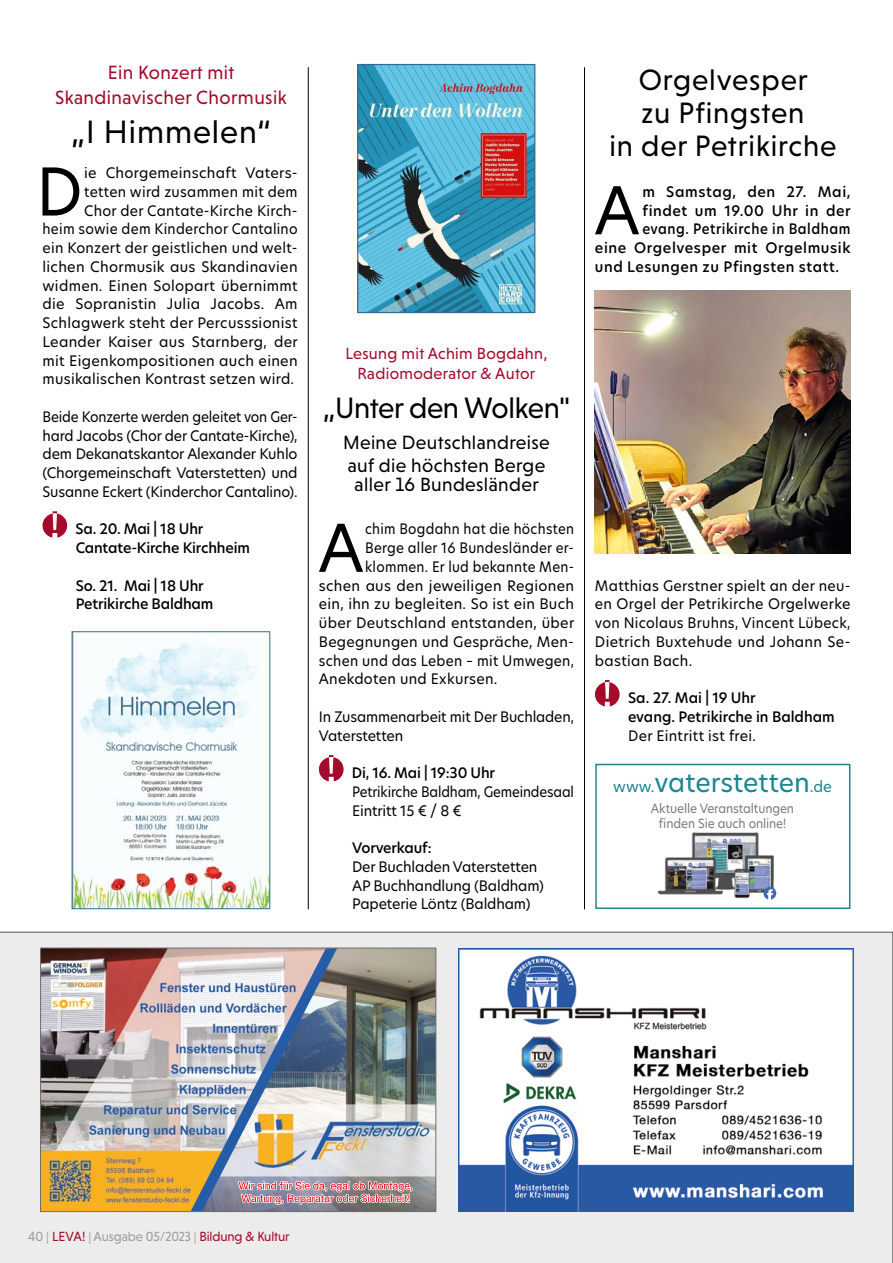
<style>
.page{position:relative;width:893px;height:1263px;background:#fff}
.page>*{position:absolute;margin:0;border:0;box-sizing:border-box;transform-origin:0 0}
.t1{font:64.65px "New Hero";color:#000}
.t2{font:33px "Niveau Grotesk";letter-spacing:.03em;color:#000}
.t3{font:30px/33px "Niveau Grotesk";letter-spacing:.03em;color:#000;text-align:center}
.t4{font:30px "Niveau Grotesk";letter-spacing:-.01em;color:#000}
.t5{font:25.95px "New Hero";letter-spacing:-.005em;color:#1b858e}
.t6{font:19.5px/22.5px "Niveau Grotesk";letter-spacing:.02em;color:#000}
.t7{font:19.5px/25.5px "Niveau Grotesk";letter-spacing:.02em;color:#a40a2b;text-align:center}
.t8{font:16.5px/19.5px "Niveau Grotesk";letter-spacing:.02em;color:#a40a2b;text-align:center}
.t9{font:14.25px/18.8px "New Hero";letter-spacing:.02em;color:#000;text-align:right}
.t10{font:14.25px/18.8px "New Hero";letter-spacing:.02em;color:#000;text-align:justify;scale:.94 1}
.t11{font:500 14.25px/18.8px "New Hero";color:#000}
.t12{font:14.25px/18.8px "New Hero";letter-spacing:-.01em;color:#000}
.t13{font:500 14.25px "New Hero";letter-spacing:.04em;color:#000}
.t14{font:14.25px "New Hero";letter-spacing:.02em;color:#000;scale:.93 1}
.t15{font:14.25px/18.8px "New Hero";letter-spacing:-.01em;color:#000;scale:.92 1}
.t16{font:14.25px "New Hero";letter-spacing:.02em;color:#000;scale:.95 1}
.t17{font:500 14.25px "New Hero";letter-spacing:.04em;color:#000;scale:.93 1}
.t18{font:14.25px "New Hero";letter-spacing:.02em;color:#000;scale:.92 1}
.t19{font:13.5px "Niveau Grotesk";letter-spacing:-.01em;color:#9c9d9d}
.t20{font:12.45px/14.9px "New Hero";letter-spacing:-.01em;color:#7b7b7a;text-align:center;scale:.95 1}
.s1{font-size:14.85px}
.s2{color:#a40a2b}
.s3{color:#701a34}
</style>
<div class="page">
<div style="left:0;top:932px;width:893px;height:331px;background:#ececed"></div>
<svg style="left:43px;top:511px;width:24px;height:27px"></svg>
<svg style="left:595px;top:680px;width:25px;height:26px"></svg>
<svg style="left:319px;top:755px;width:25px;height:26px"></svg>
<img style="left:74px;top:639px;width:194px;height:268px">
<div style="left:72px;top:631px;width:198px;height:278px;border:1px solid #346b94"></div>
<img style="left:359px;top:66px;width:174px;height:245px">
<div style="left:357px;top:64px;width:178px;height:249px;border:1px solid #346b94"></div>
<hr style="left:308px;top:67px;width:1px;height:842px;background:#000">
<hr style="left:584px;top:67px;width:1px;height:842px;background:#000">
<img style="left:595px;top:291px;width:255px;height:262px">
<div style="left:595px;top:764px;width:255px;height:145px;background:#fff;border:1px solid #1b858e"></div>
<img style="left:657px;top:832px;width:120px;height:67px">
<svg style="left:763px;top:887px;width:13px;height:13px"></svg>
<img style="left:42px;top:950px;width:392px;height:260px">
<img style="left:191px;top:950px;width:146px;height:260px">
<div style="left:40px;top:948px;width:396px;height:264px;border:1px solid #6f6f6e"></div>
<img style="left:458px;top:948px;width:395px;height:264px">
<h3 class="t7" style="left:55px;top:59px;width:233px">Ein Konzert mit<br>Skandinavischer Chormusik</h3>
<h2 class="t2" style="left:71px;top:113px;width:201px">„I Himmelen“</h2>
<p class="t9" style="left:43px;top:163px;width:257px">ie Chorgemeinschaft Vaters&shy;tetten wird zusammen mit dem<br>Chor der Cantate-Kirche Kirch-<br>heim sowie dem Kinderchor Cantalino ein Konzert der geistlichen und welt&shy;lichen Chormusik aus Skandinavien widmen. Einen Solopart übernimmt die Sopranistin Julia Jacobs. Am Schlagwerk steht der Percusssionist Leander Kaiser aus Starnberg, der mit Eigenkompositionen auch einen musikalischen Kontrast setzen wird.</p>
<p class="t10" style="left:43px;top:407px;width:273px">Beide Konzerte werden geleitet von Ger&shy;hard Jacobs (Chor der Cantate-Kirche), dem Dekanatskantor Alexander Kuhlo (Chorgemeinschaft Vaterstetten) und Susanne Eckert (Kinderchor Cantalino).</p>
<p class="t11" style="left:75px;top:520px;width:176px">Sa. 20. Mai | 18 Uhr<br>Cantate-Kirche Kirchheim</p>
<p class="t11" style="left:76px;top:576px;width:139px">So. 21. Mai | 18 Uhr<br>Petrikirche Baldham</p>
<h1 class="t1" style="left:36px;top:148px;width:48px">D</h1>
<h3 class="t3" style="left:609px;top:63px;width:228px">Orgelvesper<br>zu Pfingsten<br>in der Petrikirche</h3>
<h1 class="t1" style="left:594px;top:166px;width:47px">A</h1>
<p class="t13" style="left:642px;top:182px;width:210px">m Samstag, den 27. Mai,</p>
<p class="t13" style="left:642px;top:201px;width:210px">findet um 19.00 Uhr in der</p>
<p class="t17" style="left:642px;top:219px;width:225px">evang. Petrikirche in Baldham</p>
<p class="t13" style="left:595px;top:238px;width:257px">eine Orgelvesper mit Orgelmusik</p>
<p class="t13" style="left:595px;top:257px;width:246px">und Lesungen zu Pfingsten statt.</p>
<p class="t8" style="left:345px;top:344px;width:204px">Lesung mit Achim Bogdahn,<br>Radiomoderator &amp; Autor</p>
<h3 class="t4" style="left:323px;top:390px;width:249px">„Unter den Wolken"</h3>
<h3 class="t6" style="left:343px;top:431px;width:208px">Meine Deutschlandreise auf die höchsten Berge</h3>
<h3 class="t6" style="left:355px;top:473px;width:186px">aller 16 Bundesländer</h3>
<h1 class="t1" style="left:318px;top:504px;width:47px">A</h1>
<p class="t18" style="left:365px;top:519px;width:229px">chim Bogdahn hat die höchsten</p>
<p class="t14" style="left:365px;top:538px;width:226px">Berge aller 16 Bundesländer er-</p>
<p class="t14" style="left:365px;top:557px;width:226px">klommen. Er lud bekannte Men-</p>
<p class="t9" style="left:319px;top:576px;width:257px">schen aus den jeweiligen Regionen</p>
<p class="t9" style="left:319px;top:594px;width:257px">ein, ihn zu begleiten. So ist ein Buch</p>
<p class="t9" style="left:319px;top:613px;width:257px">über Deutschland entstanden, über</p>
<p class="t9" style="left:319px;top:632px;width:257px">Begegnungen und Gespräche, Men-</p>
<p class="t16" style="left:319px;top:651px;width:270px">schen und das Leben – mit Umwegen,</p>
<p class="t9" style="left:319px;top:669px;width:180px">Anekdoten und Exkursen.</p>
<p class="t12" style="left:319px;top:707px;width:257px">In Zusammenarbeit mit Der Buchladen,<br>Vaterstetten</p>
<p class="t11" style="left:352px;top:763px;width:145px">Di, 16. Mai | 19:30 Uhr</p>
<p class="t15" style="left:352px;top:782px;width:243px">Petrikirche Baldham, Gemeindesaal<br>Eintritt 15 € / 8 €</p>
<p class="t11" style="left:352px;top:838px;width:81px">Vorverkauf:</p>
<p class="t12" style="left:352px;top:857px;width:193px">Der Buchladen Vaterstetten<br>AP Buchhandlung (Baldham)<br>Papeterie Löntz (Baldham)</p>
<p class="t9" style="left:595px;top:576px;width:257px;text-align:justify">Matthias Gerstner spielt an der neu&shy;en Orgel der Petrikirche Orgelwerke von Nicolaus Bruhns, Vincent Lübeck, Dietrich Buxtehude und Johann Se&shy;bastian Bach.</p>
<p class="t11" style="left:628px;top:688px;width:208px">Sa. 27. Mai | 19 Uhr<br>evang. Petrikirche in Baldham</p>
<p class="t9" style="left:628px;top:726px;width:130px">Der Eintritt ist frei.</p>
<h3 class="t5" style="left:613px;top:765px;width:220px"><span class="s1">www.</span>vaterstetten<span class="s1">.de</span></h3>
<p class="t20" style="left:651px;top:801px;width:152px">Aktuelle Veranstaltungen finden Sie auch online!</p>
<p class="t19" style="left:28px;top:1229px;width:263px">40 | <span class="s2">LEVA</span><span class="s3">!</span> | Ausgabe 05/2023 | <span class="s2">Bildung &amp; Kultur</span></p>
</div>
